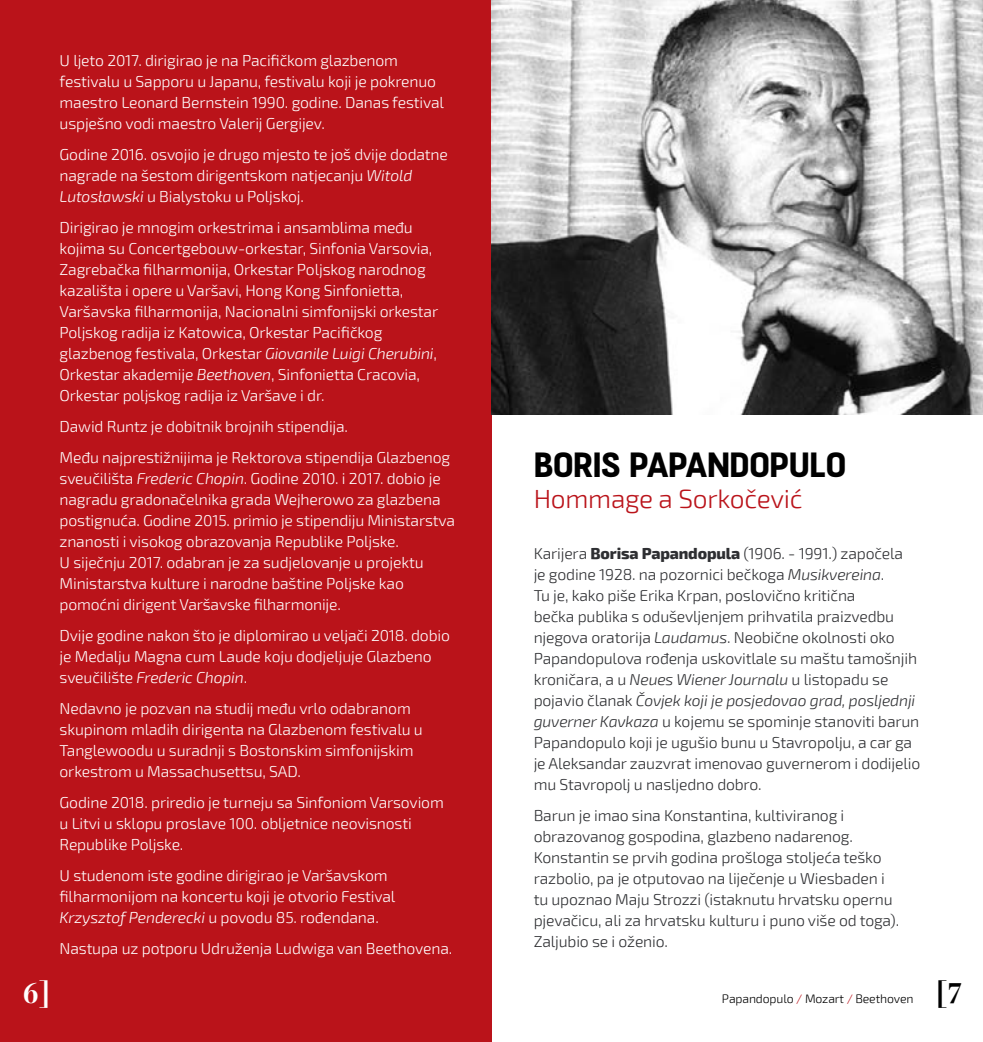
<style>
.page{position:relative;width:983px;height:1042px;background:#fff}
.page>*{position:absolute;margin:0;border:0;box-sizing:border-box;transform-origin:0 0}
.t1{font:500 35px "Fuji";letter-spacing:-.02em;color:#000}
.t2{font:700 29.75px "Chronicle Disp Cond";color:#fff}
.t3{font:700 29.75px "Chronicle Disp Cond";color:#000}
.t4{font:300 26.25px "Exo 2";letter-spacing:-.01em;color:#ba131a}
.t5{font:300 15.75px/21px "Exo 2";letter-spacing:-.01em;color:#fff}
.t6{font:300 15.75px/21px "Exo 2";letter-spacing:-.01em;color:#2e2f32}
.t7{font:300 12.25px "Exo 2";letter-spacing:-.01em;color:#000}
.s1{font-style:italic}
.s2{font-weight:800}
.s3{color:#ba131a}
</style>
<div class="page">
<div style="left:0;top:0;width:491px;height:1042px;background:#ba131a"></div>
<img style="left:491px;top:0;width:491px;height:414px">
<h2 class="t2" style="left:23px;top:969px;width:29px">6]</h2>
<p class="t5" style="left:60px;top:50px;width:386px">U ljeto 2017. dirigirao je na Pacifičkom glazbenom festivalu u Sapporu u Japanu, festivalu koji je pokrenuo maestro Leonard Bernstein 1990. godine. Danas festival uspješno vodi maestro Valerij Gergijev.</p>
<p class="t5" style="left:60px;top:144px;width:390px">Godine 2016. osvojio je drugo mjesto te još dvije dodatne nagrade na šestom dirigentskom natjecanju <span class="s1">Witold<br>Lutosławski</span> u Bialystoku u Poljskoj.</p>
<p class="t5" style="left:60px;top:217px;width:380px">Dirigirao je mnogim orkestrima i ansamblima među kojima su Concertgebouw-orkestar, Sinfonia Varsovia, Zagrebačka filharmonija, Orkestar Poljskog narodnog kazališta i opere u Varšavi, Hong Kong Sinfonietta, Varšavska filharmonija, Nacionalni simfonijski orkestar Poljskog radija iz Katowica, Orkestar Pacifičkog glazbenog festivala, Orkestar <span class="s1">Giovanile Luigi Cherubini</span>, Orkestar akademije <span class="s1">Beethoven</span>, Sinfonietta Cracovia, Orkestar poljskog radija iz Varšave i dr.</p>
<p class="t5" style="left:60px;top:411px;width:392px;line-height:31px">Dawid Runtz je dobitnik brojnih stipendija.<br>Među najprestižnijima je Rektorova stipendija Glazbenog</p>
<p class="t5" style="left:60px;top:468px;width:397px">sveučilišta <span class="s1">Frederic Chopin</span>. Godine 2010. i 2017. dobio je nagradu gradonačelnika grada Wejherowo za glazbena postignuća. Godine 2015. primio je stipendiju Ministarstva znanosti i visokog obrazovanja Republike Poljske.<br>U siječnju 2017. odabran je za sudjelovanje u projektu Ministarstva kulture i narodne baštine Poljske kao pomoćni dirigent Varšavske filharmonije.</p>
<p class="t5" style="left:60px;top:625px;width:392px">Dvije godine nakon što je diplomirao u veljači 2018. dobio je Medalju Magna cum Laude koju dodjeljuje Glazbeno sveučilište <span class="s1">Frederic Chopin</span>.</p>
<p class="t5" style="left:60px;top:698px;width:365px">Nedavno je pozvan na studij među vrlo odabranom skupinom mladih dirigenta na Glazbenom festivalu u Tanglewoodu u suradnji s Bostonskim simfonijskim orkestrom u Massachusettsu, SAD.</p>
<p class="t5" style="left:60px;top:792px;width:385px">Godine 2018. priredio je turneju sa Sinfoniom Varsoviom u Litvi u sklopu proslave 100. obljetnice neovisnosti<br>Republike Poljske.</p>
<p class="t5" style="left:60px;top:865px;width:337px">U studenom iste godine dirigirao je Varšavskom filharmonijom na koncertu koji je otvorio Festival<br><span class="s1">Krzysztof Penderecki</span> u povodu 85. rođendana.</p>
<p class="t5" style="left:60px;top:938px;width:394px">Nastupa uz potporu Udruženja Ludwiga van Beethovena.</p>
<h1 class="t1" style="left:533px;top:443px;width:314px">BORIS PAPANDOPULO</h1>
<h3 class="t4" style="left:533px;top:483px;width:270px">Hommage a Sorkočević</h3>
<p class="t6" style="left:533px;top:544px;width:388px">Karijera <span class="s2">Borisa Papandopula</span> (1906. - 1991.) započela<br>je godine 1928. na pozornici bečkoga <span class="s1">Musikvereina</span>.<br>Tu je, kako piše Erika Krpan, poslovično kritična<br>bečka publika s oduševljenjem prihvatila praizvedbu njegova oratorija <span class="s1">Laudamus</span>. Neobične okolnosti oko Papandopulova rođenja uskovitlale su maštu tamošnjih kroničara, a u <span class="s1">Neues Wiener Journalu</span> u listopadu se pojavio članak <span class="s1">Čovjek koji je posjedovao grad, posljednji guverner Kavkaza</span> u kojemu se spominje stanoviti barun Papandopulo koji je ugušio bunu u Stavropolju, a car ga je Aleksandar zauzvrat imenovao guvernerom i dodijelio mu Stavropolj u nasljedno dobro.</p>
<p class="t6" style="left:533px;top:806px;width:367px">Barun je imao sina Konstantina, kultiviranog i obrazovanog gospodina, glazbeno nadarenog.<br>Konstantin se prvih godina prošloga stoljeća teško razbolio, pa je otputovao na liječenje u Wiesbaden i tu upoznao Maju Strozzi (istaknutu hrvatsku opernu pjevačicu, ali za hrvatsku kulturu i puno više od toga).<br>Zaljubio se i oženio.</p>
<p class="t7" style="left:721px;top:991px;width:193px">Papandopulo <span class="s3">/</span> Mozart <span class="s3">/</span> Beethoven</p>
<h2 class="t3" style="left:935px;top:969px;width:27px">[7</h2>
</div>
